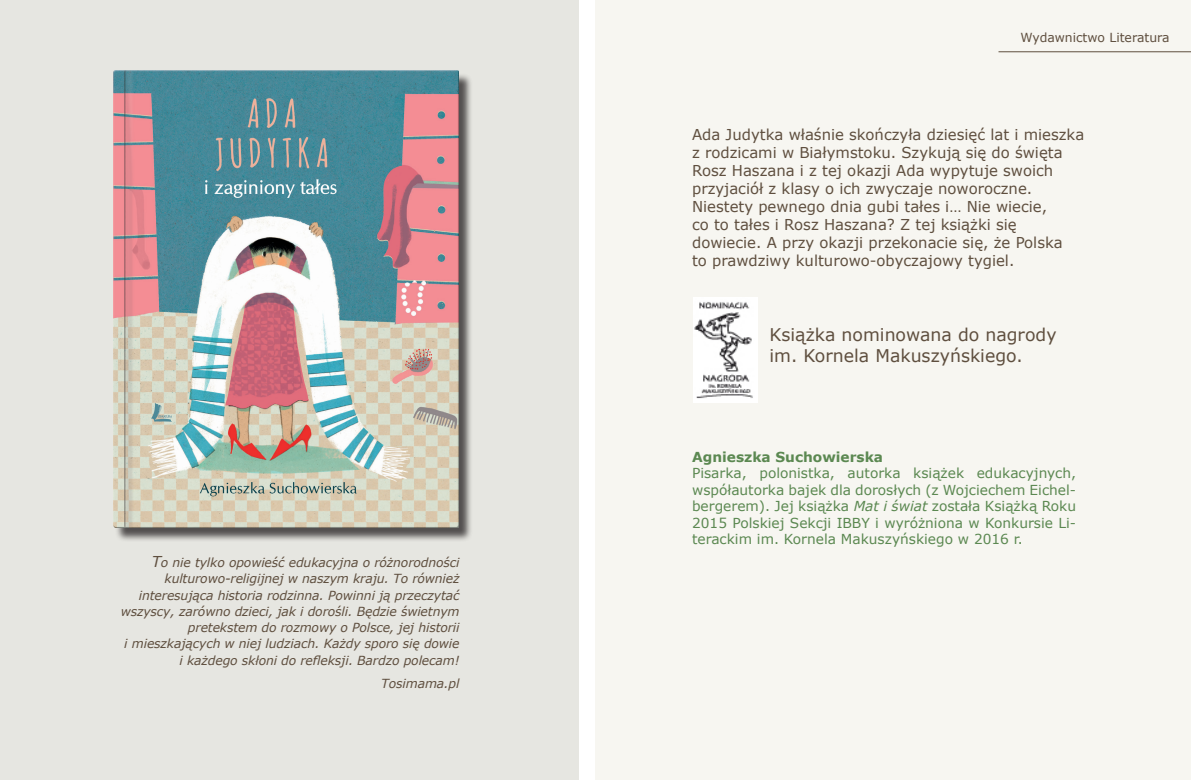
<style>
.page{position:relative;width:1191px;height:780px;background:#fff}
.page>*{position:absolute;margin:0;border:0;box-sizing:border-box;transform-origin:0 0}
.t1{font:17.5px/21px "Verdana";color:#5f4f3f}
.t2{font:15px/18px "Verdana";color:#5f4f3f}
.t3{font:13.75px/16.5px "Verdana";color:#5b8851;text-align:justify}
.t4{font:700 13.75px "Verdana";color:#5b8851}
.t5{font:italic 12.5px/16.2px "Verdana";letter-spacing:-.01em;color:#5f4f3f;text-align:right}
.t6{font:12.5px "Verdana";color:#5f4f3f}
.s1{font-size:15px}
.s2{font-style:italic}
</style>
<div class="page">
<div style="left:595px;top:0;width:596px;height:780px;background:#f7f6f1"></div>
<div style="left:0;top:0;width:579px;height:780px;background:#e6e6e1"></div>
<hr style="left:998px;top:51px;width:193px;height:1px;background:#5f4f3f">
<div style="left:115px;top:73px;width:358px;height:469px;background:#231f20;opacity:.75"></div>
<img style="left:113px;top:71px;width:345px;height:456px">
<img style="left:694px;top:298px;width:63px;height:105px">
<p class="t5" style="left:121px;top:554px;width:340px"><span class="s1">T</span>o nie tylko opowieść edukacyjna o różnorodności kulturowo-religijnej w naszym kraju. To również interesująca historia rodzinna. Powinni ją przeczytać wszyscy, zarówno dzieci, jak i dorośli. Będzie świetnym pretekstem do rozmowy o Polsce, jej historii<br>i mieszkających w niej ludziach. Każdy sporo się dowie i każdego skłoni do refleksji. Bardzo polecam!</p>
<p class="t5" style="left:381px;top:675px;width:80px">Tosimama.pl</p>
<p class="t6" style="left:1020px;top:29px;width:151px">Wydawnictwo Literatura</p>
<p class="t2" style="left:692px;top:125px;width:394px">Ada Judytka właśnie skończyła dziesięć lat i mieszka z rodzicami w Białymstoku. Szykują się do święta Rosz Haszana i z tej okazji Ada wypytuje swoich przyjaciół z klasy o ich zwyczaje noworoczne.<br>Niestety pewnego dnia gubi tałes i… Nie wiecie,<br>co to tałes i Rosz Haszana? Z tej książki się dowiecie. A przy okazji przekonacie się, że Polska<br>to prawdziwy kulturowo-obyczajowy tygiel.</p>
<p class="t1" style="left:769px;top:324px;width:289px">Książka nominowana do nagrody im. Kornela Makuszyńskiego.</p>
<p class="t4" style="left:692px;top:447px;width:192px">Agnieszka Suchowierska</p>
<p class="t3" style="left:692px;top:465px;width:385px">Pisarka, polonistka, autorka książek edukacyjnych, współautorka bajek dla dorosłych (z Wojciechem Eichel&shy;bergerem). Jej książka <span class="s2">Mat i świat</span> została Książką Roku 2015 Polskiej Sekcji IBBY i wyróżniona w Konkursie Li&shy;terackim im. Kornela Makuszyńskiego w 2016 r.</p>
</div>
